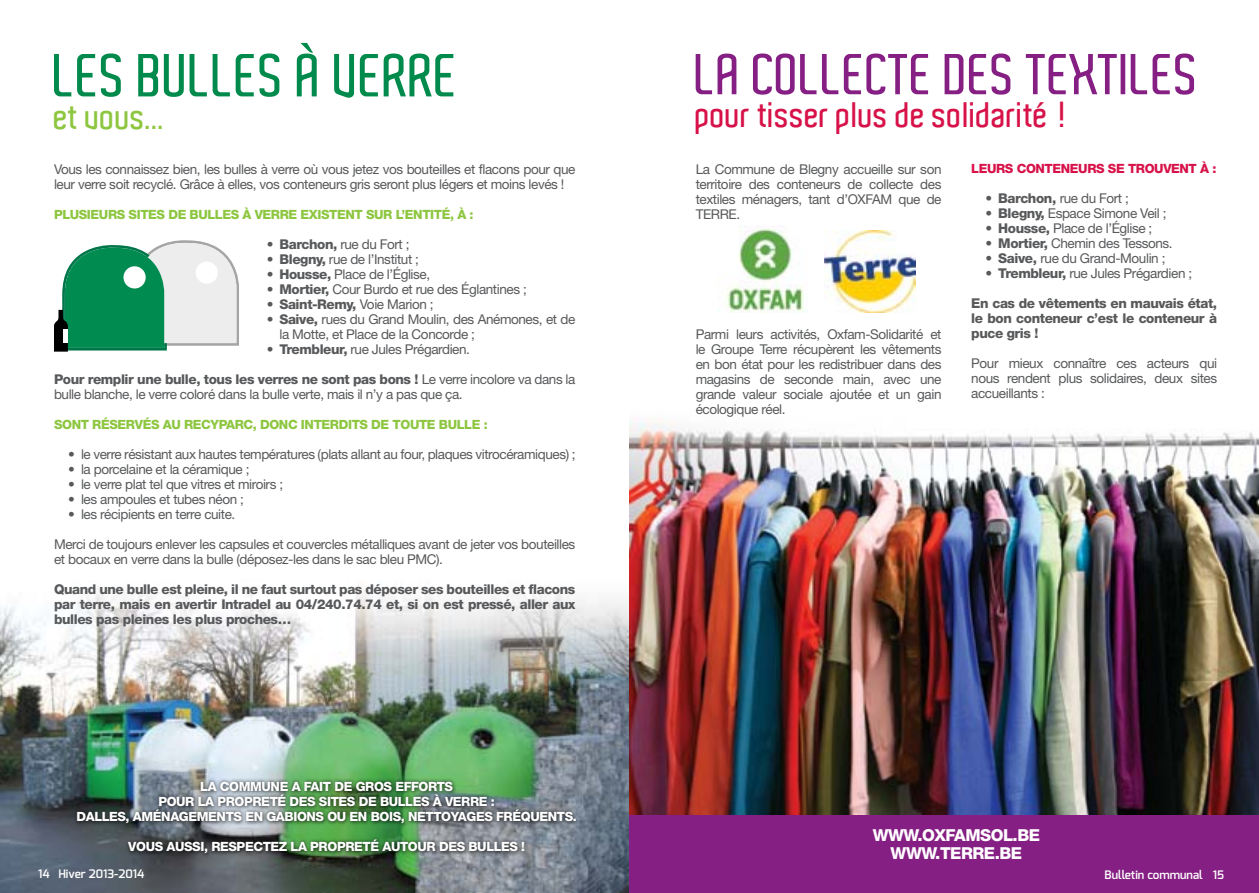
<style>
.page{position:relative;width:1259px;height:893px;background:#fff}
.page>*{position:absolute;margin:0;border:0;box-sizing:border-box;transform-origin:0 0}
.t1{font:600 58.5px "Aldo";color:#008a4b}
.t2{font:600 55.5px "Aldo";color:#851f83}
.t3{font:600 34.5px "Aldo";color:#d71249}
.t4{font:600 34.5px "Aldo";color:#8dc63f}
.t5{font:800 16.5px "Helvetica Neue";letter-spacing:-.03em;color:#fff}
.t6{font:13.5px/15px "Helvetica Neue";letter-spacing:-.03em;color:#58595b}
.t7{font:800 13.5px/15px "Helvetica Neue";letter-spacing:-.03em;color:#58595b;text-align:justify}
.t8{font:800 12.75px "Helvetica Neue";letter-spacing:-.03em;color:#fff}
.t9{font:800 12.75px "Helvetica Neue";letter-spacing:-.03em;color:#8dc63f}
.t10{font:800 12.75px "Helvetica Neue";color:#d71249}
.t11{font:600 11.7px "Exo";color:#fff}
.s1{font-weight:800}
.s2{font-weight:400}
</style>
<div class="page">
<img style="left:0;top:587px;width:629px;height:306px">
<img style="left:629px;top:418px;width:630px;height:397px">
<div style="left:629px;top:815px;width:630px;height:78px;background:#851f83"></div>
<img style="left:726px;top:228px;width:78px;height:84px">
<img style="left:825px;top:231px;width:90px;height:81px">
<svg style="left:54px;top:240px;width:185px;height:112px"></svg>
<div style="left:63px;top:329px;width:5px;height:13px;background:#fff"></div>
<div style="left:74px;top:778px;width:506px;height:80px;background:#000;opacity:.75"></div>
<h1 class="t1" style="left:54px;top:43px;width:406px">LES BULLES À VERRE</h1>
<h3 class="t4" style="left:54px;top:98px;width:112px">ET VOUS...</h3>
<p class="t6" style="left:54px;top:162px;width:523px">Vous les connaissez bien, les bulles à verre où vous jetez vos bouteilles et flacons pour que leur verre soit recyclé. Grâce à elles, vos conteneurs gris seront plus légers et moins levés !</p>
<p class="t9" style="left:54px;top:207px;width:18px">Plusieurs</p>
<p class="t9" style="left:129px;top:207px;width:9px">sites</p>
<p class="t9" style="left:168px;top:207px;width:31px">de bulles</p>
<p class="t9" style="left:242px;top:207px;width:22px">à verre</p>
<p class="t9" style="left:300px;top:207px;width:26px">existent</p>
<p class="t9" style="left:366px;top:207px;width:10px">sur</p>
<p class="t9" style="left:396px;top:207px;width:18px">l’entit</p>
<p class="t9" style="left:442px;top:207px;width:33px">é, à :</p>
<p class="t6" style="left:267px;top:237px;width:144px"><span class="s1">• Barchon,</span> rue du Fort ;</p>
<p class="t6" style="left:267px;top:252px;width:154px"><span class="s1">• Blegny,</span> rue de l’Institut ;</p>
<p class="t6" style="left:267px;top:267px;width:165px"><span class="s1">• Housse,</span> Place de l’Église,</p>
<p class="t6" style="left:267px;top:282px;width:262px"><span class="s1">• Mortier,</span> Cour Burdo et rue des Églantines ;</p>
<p class="t7" style="left:267px;top:297px;width:168px">• Saint-Remy, <span class="s2">Voie Marion ;</span></p>
<p class="t6" style="left:279px;top:312px;width:297px;text-indent:-13px"><span class="s1">• Saive,</span> rues du Grand Moulin, des Anémones, et de la Motte, et Place de la Concorde ;</p>
<p class="t6" style="left:267px;top:342px;width:205px"><span class="s1">• Trembleur,</span> rue Jules Prégardien.</p>
<p class="t6" style="left:54px;top:372px;width:523px"><span class="s1">Pour remplir une bulle, tous les verres ne sont pas bons !</span> Le verre incolore va dans la bulle blanche, le verre coloré dans la bulle verte, mais il n’y a pas que ça.</p>
<p class="t9" style="left:54px;top:417px;width:18px">Sont</p>
<p class="t9" style="left:92px;top:417px;width:27px">réserv</p>
<p class="t9" style="left:143px;top:417px;width:78px">ésau recypar</p>
<p class="t9" style="left:243px;top:417px;width:27px">c, don</p>
<p class="t9" style="left:288px;top:417px;width:22px">c interdits</p>
<p class="t9" style="left:371px;top:417px;width:31px">de toute</p>
<p class="t9" style="left:439px;top:417px;width:10px">bulle</p>
<p class="t9" style="left:484px;top:417px;width:6px">:</p>
<p class="t6" style="left:68px;top:447px;width:509px">• le verre résistant aux hautes températures (plats allant au four, plaques vitrocéramiques) ;</p>
<p class="t6" style="left:68px;top:462px;width:183px">• la porcelaine et la céramique ;</p>
<p class="t6" style="left:68px;top:477px;width:216px">• le verre plat tel que vitres et miroirs ;</p>
<p class="t6" style="left:68px;top:492px;width:177px">• les ampoules et tubes néon ;</p>
<p class="t6" style="left:68px;top:507px;width:169px">• les récipients en terre cuite.</p>
<p class="t6" style="left:54px;top:537px;width:523px">Merci de toujours enlever les capsules et couvercles métalliques avant de jeter vos bouteilles et bocaux en verre dans la bulle (déposez-les dans le sac bleu PMC).</p>
<p class="t7" style="left:54px;top:582px;width:523px">Quand une bulle est pleine, il ne faut surtout pas déposer ses bouteilles et flacons par terre, mais en avertir Intradel au 04/240.74.74 et, si on est pressé, aller aux bulles pas pleines les plus proches…</p>
<p class="t8" style="left:200px;top:779px;width:31px">La Commune</p>
<p class="t8" style="left:292px;top:779px;width:20px">a fait</p>
<p class="t8" style="left:334px;top:779px;width:32px">de gros</p>
<p class="t8" style="left:395px;top:779px;width:10px">efforts</p>
<p class="t8" style="left:158px;top:794px;width:10px">pour</p>
<p class="t8" style="left:198px;top:794px;width:30px">la propret</p>
<p class="t8" style="left:277px;top:794px;width:22px">é des</p>
<p class="t8" style="left:319px;top:794px;width:9px">sites</p>
<p class="t8" style="left:359px;top:794px;width:31px">de bulles</p>
<p class="t8" style="left:433px;top:794px;width:22px">à verre</p>
<p class="t8" style="left:491px;top:794px;width:6px">:</p>
<p class="t8" style="left:76px;top:809px;width:10px">dalles</p>
<p class="t8" style="left:126px;top:809px;width:46px">, aménagements</p>
<p class="t8" style="left:245px;top:809px;width:31px">en gabions</p>
<p class="t8" style="left:327px;top:809px;width:52px">ouenbois</p>
<p class="t8" style="left:401px;top:809px;width:17px">, nettoyages</p>
<p class="t8" style="left:496px;top:809px;width:44px">fréquents</p>
<p class="t8" style="left:573px;top:809px;width:6px">.</p>
<p class="t8" style="left:128px;top:839px;width:47px">VOUS aussi</p>
<p class="t8" style="left:204px;top:839px;width:17px">, respe</p>
<p class="t8" style="left:253px;top:839px;width:67px">ctez la propret</p>
<p class="t8" style="left:370px;top:839px;width:22px">é autour</p>
<p class="t8" style="left:439px;top:839px;width:10px">des</p>
<p class="t8" style="left:468px;top:839px;width:10px">bulles</p>
<p class="t8" style="left:521px;top:839px;width:5px">!</p>
<h2 class="t2" style="left:695px;top:43px;width:505px">LA COLLECTE DES TEXTILES</h2>
<h3 class="t3" style="left:695px;top:96px;width:372px">POUR TISSER PLUS DE SOLIDARITÉ !</h3>
<p class="t6" style="left:695px;top:162px;width:247px;text-align:justify">La Commune de Blegny accueille sur son territoire des conteneurs de collecte des textiles ménagers, tant d’OXFAM que de TERRE.</p>
<p class="t6" style="left:695px;top:327px;width:247px;text-align:justify">Parmi leurs activités, Oxfam-Solidarité et le Groupe Terre récupèrent les vêtements en bon état pour les redistribuer dans des magasins de seconde main, avec une grande valeur sociale ajoutée et un gain écologique réel.</p>
<p class="t10" style="left:971px;top:161px;width:17px">Leurs</p>
<p class="t10" style="left:1016px;top:161px;width:19px">conteneurs</p>
<p class="t10" style="left:1108px;top:161px;width:30px">se trouvent</p>
<p class="t10" style="left:1200px;top:161px;width:18px">à :</p>
<p class="t6" style="left:985px;top:191px;width:145px"><span class="s1">• Barchon,</span> rue du Fort ;</p>
<p class="t6" style="left:985px;top:206px;width:182px"><span class="s1">• Blegny,</span> Espace Simone Veil ;</p>
<p class="t6" style="left:985px;top:221px;width:168px"><span class="s1">• Housse,</span> Place de l’Église ;</p>
<p class="t6" style="left:985px;top:236px;width:189px"><span class="s1">• Mortier,</span> Chemin des Tessons.</p>
<p class="t6" style="left:985px;top:251px;width:181px"><span class="s1">• Saive,</span> rue du Grand-Moulin ;</p>
<p class="t6" style="left:985px;top:266px;width:208px"><span class="s1">• Trembleur,</span> rue Jules Prégardien ;</p>
<p class="t7" style="left:971px;top:296px;width:247px">En cas de vêtements en mauvais état, le bon conteneur c’est le conteneur à puce gris !</p>
<p class="t6" style="left:971px;top:356px;width:247px;text-align:justify">Pour mieux connaître ces acteurs qui nous rendent plus solidaires, deux sites accueillants :</p>
<p class="t5" style="left:872px;top:825px;width:85px">www.oxfamsol</p>
<p class="t5" style="left:1012px;top:825px;width:17px">.be</p>
<p class="t5" style="left:890px;top:843px;width:62px">www.terre</p>
<p class="t5" style="left:994px;top:843px;width:17px">.be</p>
<p class="t11" style="left:38px;top:866px;width:108px">14 Hiver 2013-2014</p>
<p class="t11" style="left:1104px;top:867px;width:121px">Bulletin communal 15</p>
</div>
